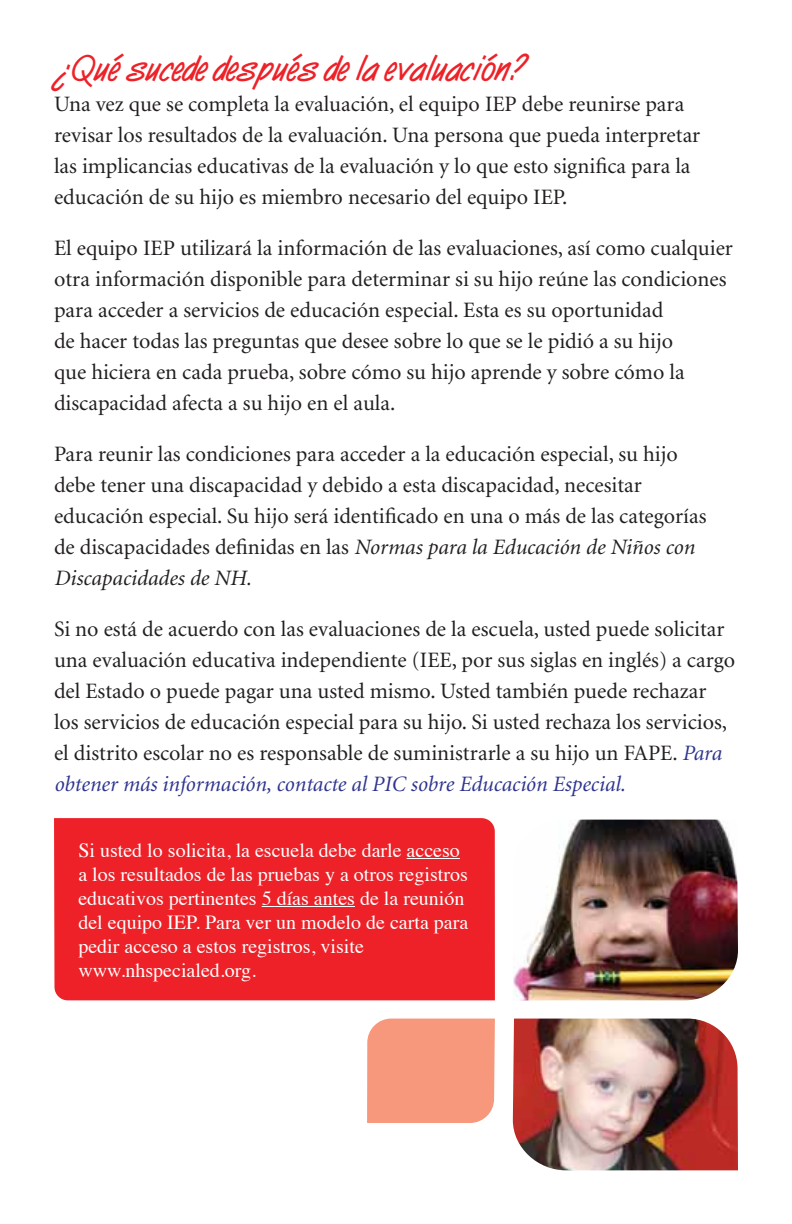
<style>
.page{position:relative;width:792px;height:1224px;background:#fff}
.page>*{position:absolute;margin:0;border:0;box-sizing:border-box;transform-origin:0 0}
.t1{font:700 36px "Surf Style";color:#ed2127}
.t2{font:22px/31px "Minion";color:#231f20}
.t3{font:20px/24px "Times";color:#fff}
.s1{font-style:italic}
.s2{font-style:italic;color:#2e348e}
</style>
<div class="page">
<img style="left:513px;top:820px;width:225px;height:180px">
<div style="left:367px;top:1019px;width:128px;height:104px;background:#f7977c"></div>
<img style="left:513px;top:1019px;width:225px;height:151px">
<div style="left:54px;top:818px;width:441px;height:182px;background:#ed2127"></div>
<hr style="left:407px;top:858px;width:53px;height:1px;background:#fff">
<hr style="left:262px;top:906px;width:93px;height:1px;background:#fff">
<h1 class="t1" style="left:54px;top:45px;width:469px">¿Qué sucede después de la evaluación?</h1>
<p class="t2" style="left:54px;top:89px;width:648px">Una vez que se completa la evaluación, el equipo IEP debe reunirse para revisar los resultados de la evaluación. Una persona que pueda interpretar las implicancias educativas de la evaluación y lo que esto significa para la educación de su hijo es miembro necesario del equipo IEP.</p>
<p class="t2" style="left:54px;top:233px;width:680px">El equipo IEP utilizará la información de las evaluaciones, así como cualquier otra información disponible para determinar si su hijo reúne las condiciones para acceder a servicios de educación especial. Esta es su oportunidad<br>de hacer todas las preguntas que desee sobre lo que se le pidió a su hijo<br>que hiciera en cada prueba, sobre cómo su hijo aprende y sobre cómo la discapacidad afecta a su hijo en el aula.</p>
<p class="t2" style="left:54px;top:439px;width:654px">Para reunir las condiciones para acceder a la educación especial, su hijo debe tener una discapacidad y debido a esta discapacidad, necesitar educación especial. Su hijo será identificado en una o más de las categorías de discapacidades definidas en las <span class="s1">Normas para la Educación de Niños con Discapacidades de NH.</span></p>
<p class="t2" style="left:54px;top:614px;width:683px">Si no está de acuerdo con las evaluaciones de la escuela, usted puede solicitar una evaluación educativa independiente (IEE, por sus siglas en inglés) a cargo del Estado o puede pagar una usted mismo. Usted también puede rechazar los servicios de educación especial para su hijo. Si usted rechaza los servicios, el distrito escolar no es responsable de suministrarle a su hijo un FAPE. <span class="s2">Para obtener más información, contacte al PIC sobre Educación Especial.</span></p>
<p class="t3" style="left:78px;top:837px;width:391px">Si usted lo solicita, la escuela debe darle acceso a los resultados de las pruebas y a otros registros educativos pertinentes 5 días antes de la reunión del equipo IEP. Para ver un modelo de carta para pedir acceso a estos registros, visite www.nhspecialed.org.</p>
</div>
